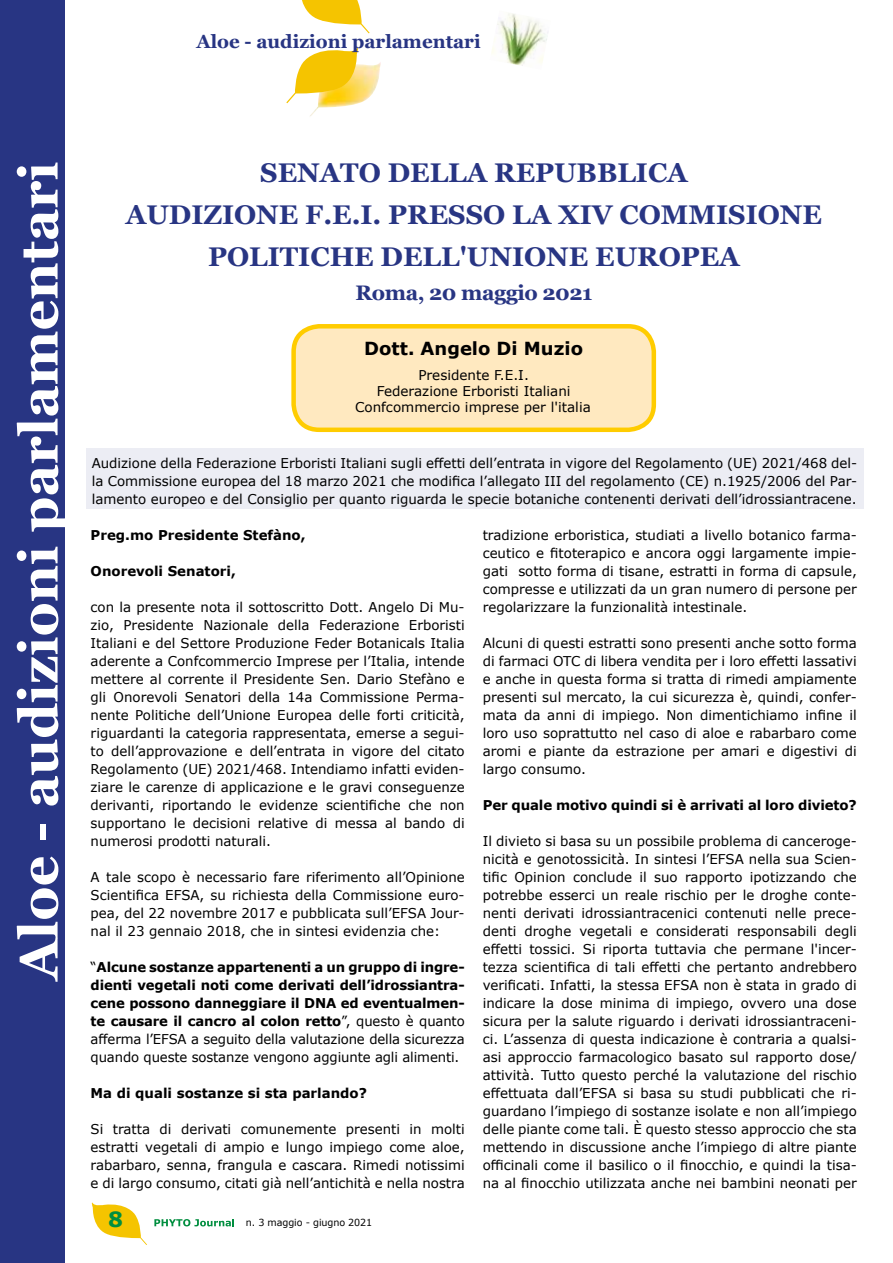
<style>
.page{position:relative;width:893px;height:1263px;background:#fff}
.page>*{position:absolute;margin:0;border:0;box-sizing:border-box;transform-origin:0 0}
.t1{font:700 54px "Georgia";color:#fff}
.t2{font:700 27px/42px "Georgia";color:#283583;text-align:center}
.t3{font:700 21px "Georgia";letter-spacing:-.02em;color:#283583}
.t4{font:700 21px "Verdana";color:#008e3f}
.t5{font:700 18.75px "Georgia";color:#283583}
.t6{font:700 18px "Verdana";color:#000}
.t7{font:13.5px/18px "Verdana";color:#000;text-align:justify}
.t8{font:700 13.5px/18px "Verdana";letter-spacing:-.01em;color:#000;text-align:justify}
.t9{font:9.75px "Verdana";letter-spacing:-.01em;color:#000}
.s1{font-weight:400}
</style>
<div class="page">
<svg style="left:91px;top:1202px;width:56px;height:43px"></svg>
<svg style="left:154px;top:1219px;width:80px;height:7px"></svg>
<svg style="left:302px;top:0;width:68px;height:33px"></svg>
<img style="left:310px;top:62px;width:71px;height:54px">
<svg style="left:286px;top:47px;width:73px;height:56px"></svg>
<div style="left:86px;top:449px;width:777px;height:60px;background:#ecedf4"></div>
<div style="left:0;top:0;width:64px;height:1263px;background:#283583"></div>
<img style="left:492px;top:13px;width:56px;height:53px">
<div style="left:294px;top:326px;width:360px;height:104px;background:#ffe9c0;border-radius:26px"></div>
<div style="left:291px;top:324px;width:365px;height:108px;border:4px solid #fc0;border-radius:26px"></div>
<h3 class="t5" style="left:196px;top:29px;width:286px">Aloe - audizioni parlamentari</h3>
<h1 class="t1" style="left:4px;top:980px;width:820px;rotate:-90deg">Aloe - audizioni parlamentari</h1>
<h2 class="t2" style="left:126px;top:152px;width:698px">SENATO DELLA REPUBBLICA<br>AUDIZIONE F.E.I. PRESSO LA XIV COMMISIONE<br>POLITICHE DELL'UNIONE EUROPEA</h2>
<h3 class="t3" style="left:356px;top:279px;width:238px">Roma, 20 maggio 2021</h3>
<h3 class="t6" style="left:364px;top:336px;width:220px">Dott. Angelo Di Muzio</h3>
<p class="t7" style="left:355px;top:367px;width:237px;line-height:16.2px;text-align:center">Presidente F.E.I.<br>Federazione Erboristi Italiani<br>Confcommercio imprese per l'italia</p>
<p class="t7" style="left:92px;top:454px;width:767px">Audizione della Federazione Erboristi Italiani sugli effetti dell’entrata in vigore del Regolamento (UE) 2021/468 del&shy;la Commissione europea del 18 marzo 2021 che modifica l’allegato III del regolamento (CE) n.1925/2006 del Par&shy;lamento europeo e del Consiglio per quanto riguarda le specie botaniche contenenti derivati dell’idrossiantracene.</p>
<p class="t8" style="left:91px;top:526px;width:216px">Preg.mo Presidente Stefàno,</p>
<p class="t8" style="left:91px;top:562px;width:147px">Onorevoli Senatori,</p>
<p class="t7" style="left:91px;top:598px;width:376px">con la presente nota il sottoscritto Dott. Angelo Di Mu&shy;zio, Presidente Nazionale della Federazione Erboristi Italiani e del Settore Produzione Feder Botanicals Italia aderente a Confcommercio Imprese per l’Italia, intende mettere al corrente il Presidente Sen. Dario Stefàno e gli Onorevoli Senatori della 14a Commissione Perma&shy;nente Politiche dell’Unione Europea delle forti criticità, riguardanti la categoria rappresentata, emerse a segui&shy;to dell’approvazione e dell’entrata in vigore del citato Regolamento (UE) 2021/468. Intendiamo infatti eviden&shy;ziare le carenze di applicazione e le gravi conseguenze derivanti, riportando le evidenze scientifiche che non supportano le decisioni relative di messa al bando di numerosi prodotti naturali.</p>
<p class="t7" style="left:91px;top:868px;width:376px">A tale scopo è necessario fare riferimento all’Opinione Scientifica EFSA, su richiesta della Commissione euro&shy;pea, del 22 novembre 2017 e pubblicata sull’EFSA Jour&shy;nal il 23 gennaio 2018, che in sintesi evidenzia che:</p>
<p class="t8" style="left:91px;top:958px;width:376px"><span class="s1">“</span>Alcune sostanze appartenenti a un gruppo di ingre&shy;dienti vegetali noti come derivati dell’idrossiantra&shy;cene possono danneggiare il DNA ed eventualmen&shy;te causare il cancro al colon retto<span class="s1">”, questo è quanto afferma l’EFSA a seguito della valutazione della sicurezza quando queste sostanze vengono aggiunte agli alimenti.</span></p>
<p class="t8" style="left:91px;top:1084px;width:278px">Ma di quali sostanze si sta parlando?</p>
<p class="t7" style="left:91px;top:1120px;width:376px">Si tratta di derivati comunemente presenti in molti estratti vegetali di ampio e lungo impiego come aloe, rabarbaro, senna, frangula e cascara. Rimedi notissimi e di largo consumo, citati già nell’antichità e nella nostra</p>
<h3 class="t4" style="left:108px;top:1205px;width:16px">8</h3>
<p class="t9" style="left:246px;top:1216px;width:128px">n. 3 maggio - giugno 2021</p>
<p class="t7" style="left:483px;top:526px;width:376px">tradizione erboristica, studiati a livello botanico farma&shy;ceutico e fitoterapico e ancora oggi largamente impie&shy;gati sotto forma di tisane, estratti in forma di capsule, compresse e utilizzati da un gran numero di persone per regolarizzare la funzionalità intestinale.</p>
<p class="t7" style="left:483px;top:634px;width:376px">Alcuni di questi estratti sono presenti anche sotto forma di farmaci OTC di libera vendita per i loro effetti lassativi e anche in questa forma si tratta di rimedi ampiamente presenti sul mercato, la cui sicurezza è, quindi, confer&shy;mata da anni di impiego. Non dimentichiamo infine il loro uso soprattutto nel caso di aloe e rabarbaro come aromi e piante da estrazione per amari e digestivi di largo consumo.</p>
<p class="t8" style="left:483px;top:796px;width:376px">Per quale motivo quindi si è arrivati al loro divieto?</p>
<p class="t7" style="left:483px;top:832px;width:376px">Il divieto si basa su un possibile problema di canceroge&shy;nicità e genotossicità. In sintesi l’EFSA nella sua Scien&shy;tific Opinion conclude il suo rapporto ipotizzando che potrebbe esserci un reale rischio per le droghe conte&shy;nenti derivati idrossiantracenici contenuti nelle prece&shy;denti droghe vegetali e considerati responsabili degli effetti tossici. Si riporta tuttavia che permane l'incer&shy;tezza scientifica di tali effetti che pertanto andrebbero verificati. Infatti, la stessa EFSA non è stata in grado di indicare la dose minima di impiego, ovvero una dose sicura per la salute riguardo i derivati idrossiantraceni&shy;ci. L’assenza di questa indicazione è contraria a qualsi&shy;asi approccio farmacologico basato sul rapporto dose/ attività. Tutto questo perché la valutazione del rischio effettuata dall’EFSA si basa su studi pubblicati che ri&shy;guardano l’impiego di sostanze isolate e non all’impiego delle piante come tali. È questo stesso approccio che sta mettendo in discussione anche l’impiego di altre piante officinali come il basilico o il finocchio, e quindi la tisa&shy;na al finocchio utilizzata anche nei bambini neonati per</p>
</div>
